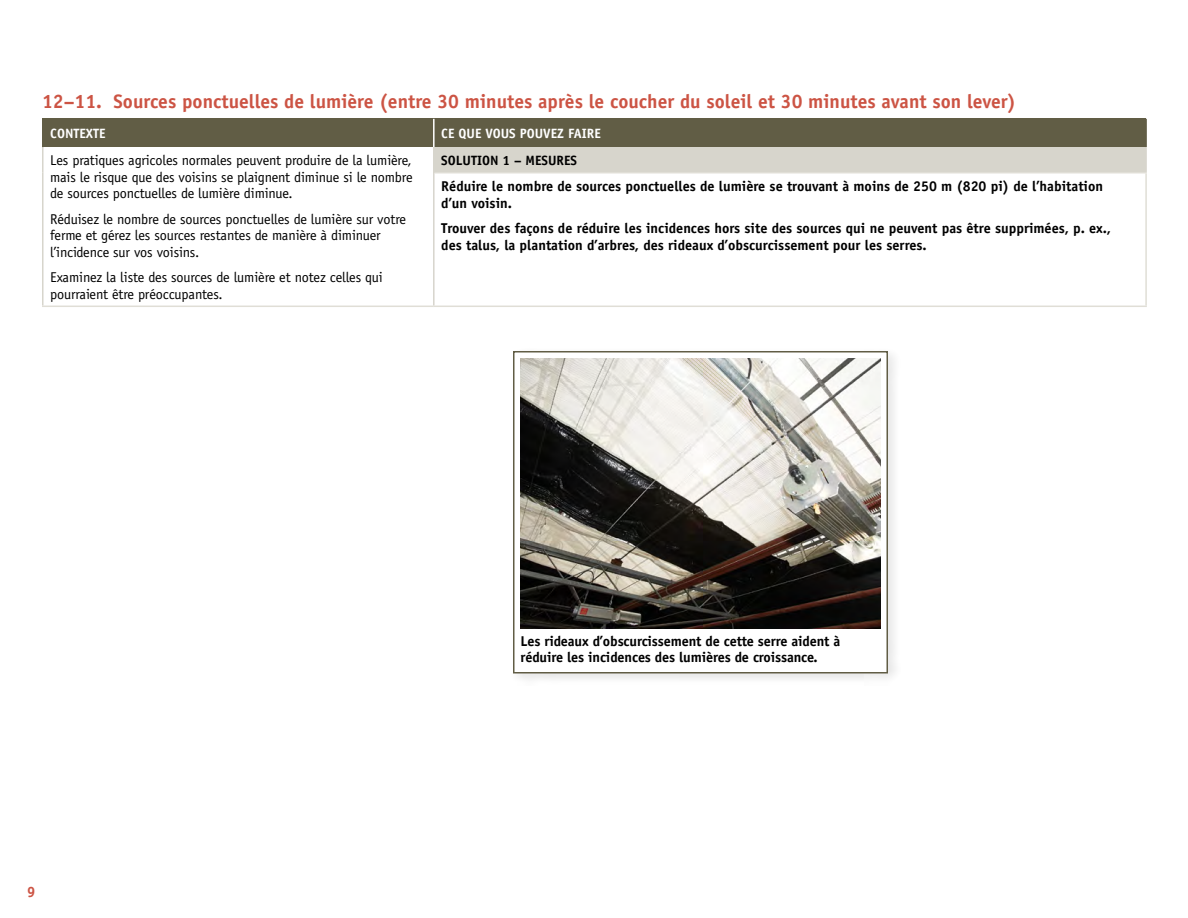
<style>
.page{position:relative;width:1188px;height:918px;background:#fff}
.page>*{position:absolute;margin:0;border:0;box-sizing:border-box;transform-origin:0 0}
.t1{font:700 19.5px "Officina Sans";color:#cc5444}
.t2{font:700 15px "Officina Sans";color:#cc5444}
.t3{font:14.25px/16.5px "Officina Sans";letter-spacing:-.01em;color:#000}
.t4{font:700 14.25px/16.5px "Officina Sans";color:#000}
.t5{font:700 13.5px "Officina Sans";color:#fff}
.t6{font:700 13.5px "Officina Sans";color:#000}
</style>
<div class="page">
<div style="left:43px;top:119px;width:391px;height:28px;background:#615d45"></div>
<div style="left:434px;top:119px;width:712px;height:28px;background:#615d45"></div>
<div style="left:434px;top:147px;width:712px;height:26px;background:#d7d5cc"></div>
<hr style="left:433px;top:119px;width:2px;height:28px;background:#fff">
<hr style="left:1145px;top:119px;width:2px;height:28px;background:#615d45">
<hr style="left:42px;top:147px;width:2px;height:26px;background:#d7d5cc">
<hr style="left:42px;top:173px;width:2px;height:133px;background:#d7d5cc">
<hr style="left:433px;top:147px;width:2px;height:26px;background:#d7d5cc">
<hr style="left:1145px;top:147px;width:2px;height:25px;background:#d7d5cc">
<hr style="left:42px;top:306px;width:392px;height:1px;background:#e0ded6">
<hr style="left:433px;top:173px;width:2px;height:133px;background:#d7d5cc">
<hr style="left:435px;top:172px;width:712px;height:1px;background:#e0ded6">
<hr style="left:1145px;top:173px;width:2px;height:133px;background:#e0ded6">
<hr style="left:434px;top:306px;width:713px;height:1px;background:#e0ded6">
<hr style="left:42px;top:119px;width:2px;height:28px;background:#615d45">
<div style="left:510px;top:348px;width:391px;height:338px;background:#000;opacity:.1"></div>
<div style="left:513px;top:351px;width:375px;height:323px;background:#fff;border:2px solid #615d45"></div>
<img style="left:520px;top:358px;width:360px;height:270px">
<h1 class="t1" style="left:42px;top:90px;width:976px">12–11. Sources ponctuelles de lumière (entre 30 minutes après le coucher du soleil et 30 minutes avant son lever)</h1>
<p class="t5" style="left:50px;top:125px;width:57px">CONTEXTE</p>
<p class="t5" style="left:441px;top:125px;width:161px">CE QUE VOUS POUVEZ FAIRE</p>
<p class="t3" style="left:50px;top:152px;width:364px;text-align:justify">Les pratiques agricoles normales peuvent produire de la lumière, mais le risque que des voisins se plaignent diminue si le nombre de sources ponctuelles de lumière diminue.</p>
<p class="t3" style="left:50px;top:211px;width:357px">Réduisez le nombre de sources ponctuelles de lumière sur votre ferme et gérez les sources restantes de manière à diminuer l’incidence sur vos voisins.</p>
<p class="t3" style="left:50px;top:269px;width:334px">Examinez la liste des sources de lumière et notez celles qui pourraient être préoccupantes.</p>
<p class="t6" style="left:441px;top:152px;width:137px">SOLUTION 1 – MESURES</p>
<p class="t4" style="left:441px;top:178px;width:663px">Réduire le nombre de sources ponctuelles de lumière se trouvant à moins de 250 m (820 pi) de l’habitation d’un voisin.</p>
<p class="t4" style="left:441px;top:220px;width:671px">Trouver des façons de réduire les incidences hors site des sources qui ne peuvent pas être supprimées, p. ex., des talus, la plantation d’arbres, des rideaux d’obscurcissement pour les serres.</p>
<p class="t2" style="left:27px;top:882px;width:10px">9</p>
<p class="t4" style="left:520px;top:632px;width:321px">Les rideaux d’obscurcissement de cette serre aident à réduire les incidences des lumières de croissance.</p>
</div>
